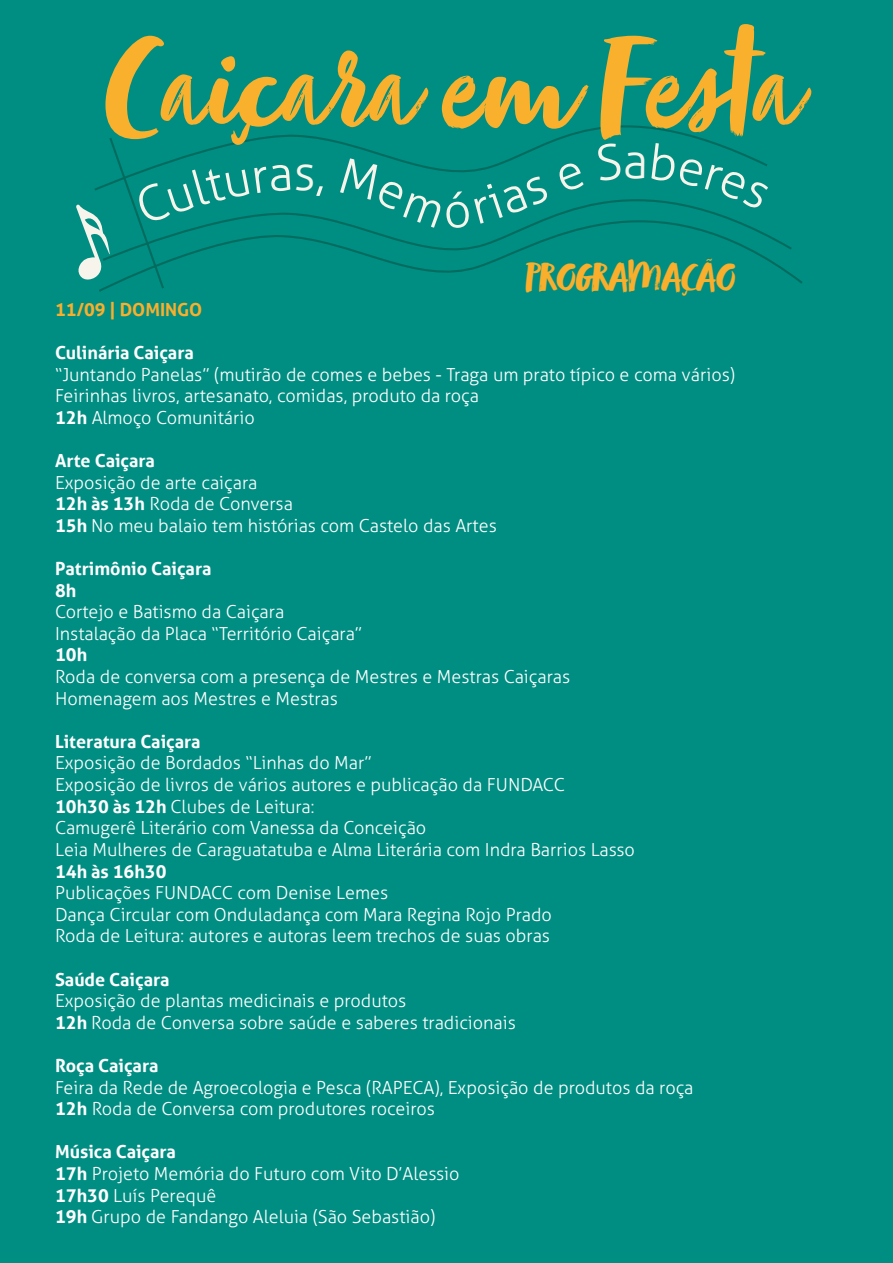
<style>
.page{position:relative;width:893px;height:1263px;background:#008e83}
.page>*{position:absolute;margin:0;border:0;box-sizing:border-box;transform-origin:0 0}
.t1{font:155.4px "Zooja Pro";color:#f9b02d;scale:.91 1}
.t2{font:40.5px "Zooja Pro";color:#f9af2c}
.t3{font:300 18px/21.6px "Aller";color:#fff}
.t4{font:700 18px/21.6px "Aller";color:#fff}
.t5{font:700 18px "Aller";color:#f9af2c}
.s1{font-weight:700}
</style>
<div class="page">
<svg style="left:99px;top:192px;width:704px;height:100px"></svg>
<svg style="left:94px;top:125px;width:622px;height:67px"></svg>
<svg style="left:76px;top:205px;width:34px;height:75px"></svg>
<svg style="left:134px;top:164px;width:156px;height:61px"></svg>
<svg style="left:296px;top:164px;width:27px;height:32px"></svg>
<svg style="left:340px;top:158px;width:245px;height:71px"></svg>
<svg style="left:596px;top:143px;width:48px;height:38px"></svg>
<svg style="left:651px;top:143px;width:118px;height:67px"></svg>
<h1 class="t1" style="left:103px;top:-7px;width:762px">Caiçara em Festa</h1>
<h2 class="t2" style="left:525px;top:252px;width:212px">PROGRAMAÇÃO</h2>
<p class="t5" style="left:55px;top:298px;width:149px">11/09 | DOMINGO</p>
<p class="t4" style="left:55px;top:342px;width:140px">Culinária Caiçara</p>
<p class="t3" style="left:55px;top:363px;width:681px">“Juntando Panelas” (mutirão de comes e bebes - Traga um prato típico e coma vários)<br>Feirinhas livros, artesanato, comidas, produto da roça<br><span class="s1">12h</span> Almoço Comunitário</p>
<p class="t4" style="left:55px;top:450px;width:101px">Arte Caiçara</p>
<p class="t3" style="left:55px;top:471px;width:443px">Exposição de arte caiçara<br><span class="s1">12h às 13h</span> Roda de Conversa<br><span class="s1">15h</span> No meu balaio tem histórias com Castelo das Artes</p>
<p class="t4" style="left:55px;top:558px;width:158px">Patrimônio Caiçara<br>8h</p>
<p class="t3" style="left:55px;top:601px;width:308px">Cortejo e Batismo da Caiçara<br>Instalação da Placa “Território Caiçara”</p>
<p class="t4" style="left:55px;top:644px;width:34px">10h</p>
<p class="t3" style="left:55px;top:666px;width:517px">Roda de conversa com a presença de Mestres e Mestras Caiçaras<br>Homenagem aos Mestres e Mestras</p>
<p class="t4" style="left:55px;top:730px;width:147px">Literatura Caiçara</p>
<p class="t3" style="left:55px;top:752px;width:581px">Exposição de Bordados “Linhas do Mar”<br>Exposição de livros de vários autores e publicação da FUNDACC<br><span class="s1">10h30 às 12h</span> Clubes de Leitura:<br>Camugerê Literário com Vanessa da Conceição<br>Leia Mulheres de Caraguatatuba e Alma Literária com Indra Barrios Lasso</p>
<p class="t4" style="left:55px;top:860px;width:113px">14h às 16h30</p>
<p class="t3" style="left:55px;top:882px;width:498px">Publicações FUNDACC com Denise Lemes<br>Dança Circular com Onduladança com Mara Regina Rojo Prado<br>Roda de Leitura: autores e autoras leem trechos de suas obras</p>
<p class="t4" style="left:55px;top:968px;width:116px">Saúde Caiçara</p>
<p class="t3" style="left:55px;top:990px;width:462px">Exposição de plantas medicinais e produtos<br><span class="s1">12h</span> Roda de Conversa sobre saúde e saberes tradicionais</p>
<p class="t4" style="left:55px;top:1054px;width:105px">Roça Caiçara</p>
<p class="t3" style="left:55px;top:1076px;width:640px">Feira da Rede de Agroecologia e Pesca (RAPECA), Exposição de produtos da roça<br><span class="s1">12h</span> Roda de Conversa com produtores roceiros</p>
<p class="t3" style="left:55px;top:1141px;width:406px"><span class="s1">Música Caiçara<br>17h</span> Projeto Memória do Futuro com Vito D’Alessio<br><span class="s1">17h30</span> Luís Perequê<br><span class="s1">19h</span> Grupo de Fandango Aleluia (São Sebastião)</p>
</div>
